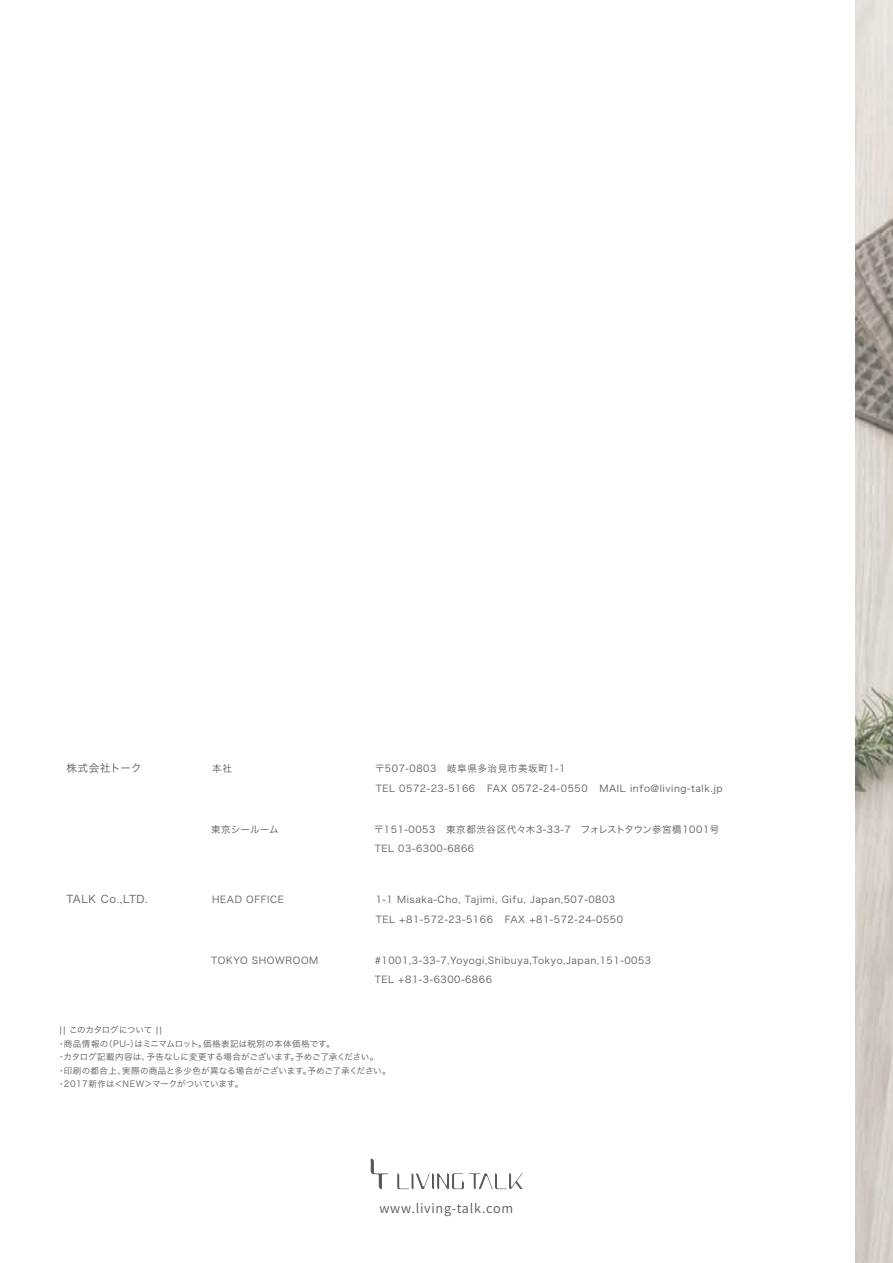
<style>
.page{position:relative;width:893px;height:1263px;background:#fff}
.page>*{position:absolute;margin:0;border:0;box-sizing:border-box;transform-origin:0 0}
.t1{font:600 12.75px "Noto Sans CJ Kjp";letter-spacing:.06em;color:#57585a}
.t2{font:10.65px "Hira Kaku Pro W3";letter-spacing:.06em;color:#57585a}
.t3{font:10.65px "Hira Kaku Pro W3";letter-spacing:.035em;color:#57585a}
.t4{font:9.6px/19.6px "Hira Kaku Pro W3";letter-spacing:.06em;color:#57585a}
.t5{font:9.6px "Hira Kaku Pro W3";letter-spacing:.005em;color:#57585a}
.t6{font:8.55px/13.6px "Hira Kaku Pro W3";letter-spacing:.005em;color:#57585a}
</style>
<div class="page">
<img style="left:855px;top:0;width:38px;height:1263px">
<svg style="left:371px;top:1158px;width:17px;height:31px"></svg>
<svg style="left:397px;top:1173px;width:126px;height:16px"></svg>
<p class="t3" style="left:66px;top:758px;width:77px">株式会社トーク</p>
<p class="t4" style="left:212px;top:758px;width:21px">本社</p>
<p class="t4" style="left:375px;top:758px;width:349px">〒507-0803　岐阜県多治見市美坂町1-1<br>TEL 0572-23-5166 FAX 0572-24-0550 MAIL info@living-talk.jp</p>
<p class="t5" style="left:211px;top:820px;width:69px">東京シールーム</p>
<p class="t4" style="left:374px;top:818px;width:347px">〒151-0053 東京都渋谷区代々木3-33-7　フォレストタウン参宮橋1001号<br>TEL 03-6300-6866</p>
<p class="t2" style="left:66px;top:889px;width:83px">TALK Co.,LTD.</p>
<p class="t4" style="left:212px;top:889px;width:73px">HEAD OFFICE</p>
<p class="t4" style="left:376px;top:889px;width:249px">1-1 Misaka-Cho, Tajimi, Gifu, Japan,507-0803<br>TEL +81-572-23-5166 FAX +81-572-24-0550</p>
<p class="t4" style="left:211px;top:949px;width:109px">TOKYO SHOWROOM</p>
<p class="t4" style="left:375px;top:949px;width:278px">#1001,3-33-7,Yoyogi,Shibuya,Tokyo,Japan,151-0053<br>TEL +81-3-6300-6866</p>
<p class="t6" style="left:57px;top:1022px;width:335px">|| このカタログについて ||<br>・商品情報の（PU-）はミニマムロット。価格表記は税別の本体価格です。<br>・カタログ記載内容は、予告なしに変更する場合がございます。予めご了承ください。<br>・印刷の都合上、実際の商品と多少色が異なる場合がございます。予めご了承ください。・2017新作は＜NEW＞マークがついています。</p>
<h1 class="t1" style="left:379px;top:1201px;width:135px">www.living-talk.com</h1>
</div>
